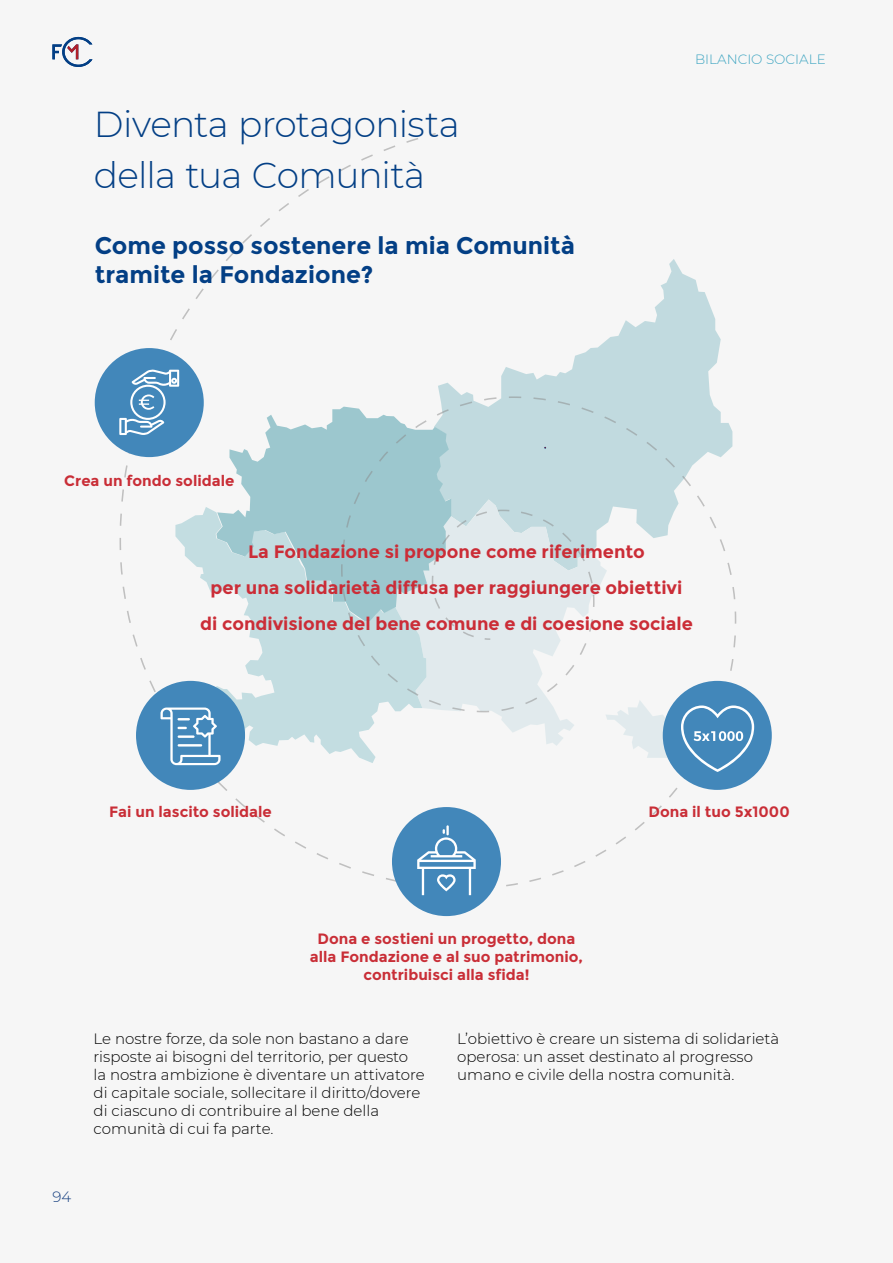
<style>
.page{position:relative;width:893px;height:1263px;background:#f6f6f6}
.page>*{position:absolute;margin:0;border:0;box-sizing:border-box;transform-origin:0 0}
.t1{font:300 36px/51px "Montserrat";letter-spacing:-.02em;color:#033f85}
.t2{font:700 24px/28.8px "Montserrat";color:#033f85}
.t3{font:700 18px/36px "Montserrat";color:#cb2d37;text-align:center}
.t4{font:300 15px/18px "Montserrat";color:#000}
.t5{font:700 15px/18px "Montserrat";color:#c92e37;text-align:center}
.t6{font:300 15px "Montserrat";color:#184181}
.t7{font:300 13.5px "Montserrat";color:#40a6c2}
</style>
<div class="page">
<svg style="left:119px;top:133px;width:618px;height:757px"></svg>
<svg style="left:513px;top:396px;width:223px;height:205px"></svg>
<div style="left:95px;top:348px;width:109px;height:109px;background:#4287ba;border-radius:50%"></div>
<div style="left:663px;top:681px;width:109px;height:109px;background:#4287ba;border-radius:50%"></div>
<svg style="left:605px;top:700px;width:149px;height:72px"></svg>
<div style="left:392px;top:807px;width:109px;height:109px;background:#4287ba;border-radius:50%"></div>
<svg style="left:417px;top:825px;width:59px;height:70px"></svg>
<div style="left:136px;top:681px;width:109px;height:109px;background:#4287ba;border-radius:50%"></div>
<svg style="left:161px;top:707px;width:60px;height:58px"></svg>
<svg style="left:119px;top:369px;width:60px;height:66px"></svg>
<svg style="left:52px;top:37px;width:40px;height:30px"></svg>
<h1 class="t1" style="left:94px;top:97px;width:368px">Diventa protagonista della tua Comunità</h1>
<h2 class="t2" style="left:95px;top:231px;width:482px">Come posso sostenere la mia Comunità tramite la Fondazione?</h2>
<p class="t5" style="left:64px;top:471px;width:172px">Crea un fondo solidale</p>
<p class="t7" style="left:695px;top:50px;width:132px">BILANCIO SOCIALE</p>
<p class="t3" style="left:200px;top:534px;width:494px">La Fondazione si propone come riferimento<br>per una solidarietà diffusa per raggiungere obiettivi di condivisione del bene comune e di coesione sociale</p>
<p class="t5" style="left:109px;top:803px;width:164px">Fai un lascito solidale</p>
<p class="t5" style="left:310px;top:930px;width:275px">Dona e sostieni un progetto, dona alla Fondazione e al suo patrimonio, contribuisci alla sfida!</p>
<p class="t5" style="left:648px;top:803px;width:143px">Dona il tuo 5x1000</p>
<p class="t6" style="left:53px;top:1186px;width:20px">94</p>
<p class="t4" style="left:94px;top:1029px;width:333px">Le nostre forze, da sole non bastano a dare risposte ai bisogni del territorio, per questo<br>la nostra ambizione è diventare un attivatore di capitale sociale, sollecitare il diritto/dovere di ciascuno di contribuire al bene della comunità di cui fa parte.</p>
<p class="t4" style="left:457px;top:1029px;width:324px">L’obiettivo è creare un sistema di solidarietà operosa: un asset destinato al progresso umano e civile della nostra comunità.</p>
</div>
